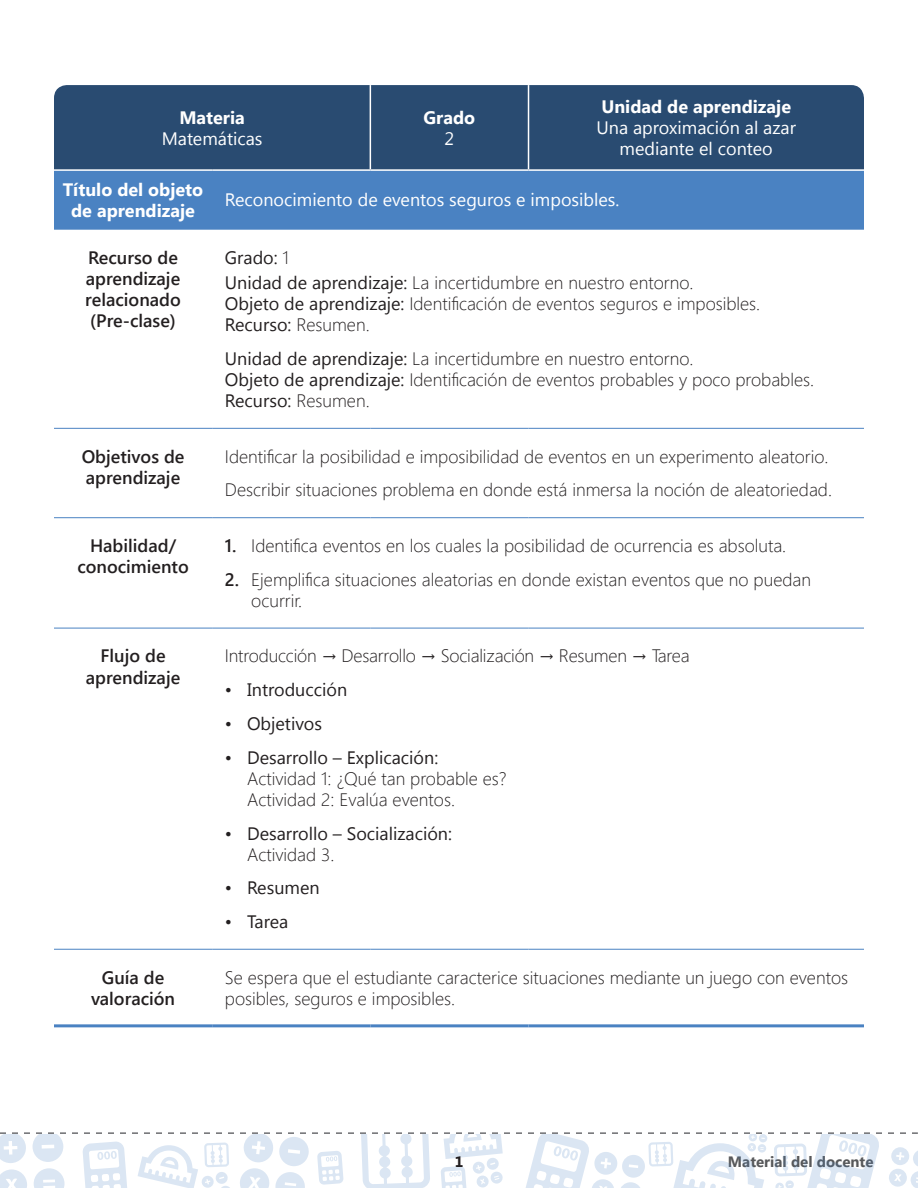
<style>
.page{position:relative;width:918px;height:1188px;background:#fff}
.page>*{position:absolute;margin:0;border:0;box-sizing:border-box;transform-origin:0 0}
.t1{font:300 18px/21px "Segoe UI";color:#231f20}
.t2{font:600 18px/21px "Segoe UI";color:#231f20;text-align:center}
.t3{font:18px/21px "Segoe UI";color:#fff;text-align:center}
.t4{font:18px "Segoe UI";color:#231f20}
.t5{font:700 18px/21px "Segoe UI";color:#fff;text-align:center}
.t6{font:700 15px "Segoe UI";color:#57585a}
.t7{font:700 15px "Segoe UI";color:#231f20}
.s1{font-weight:400}
.s2{font-weight:600}
</style>
<div class="page">
<svg style="left:0;top:1132px;width:918px;height:56px"></svg>
<div style="left:54px;top:85px;width:810px;height:84px;background:#294b71"></div>
<div style="left:54px;top:171px;width:810px;height:59px;background:#4a82c2"></div>
<hr style="left:370px;top:85px;width:1px;height:84px;background:#fff">
<hr style="left:528px;top:85px;width:1px;height:84px;background:#fff">
<hr style="left:54px;top:517px;width:158px;height:1px;background:#4a82c2">
<hr style="left:212px;top:517px;width:158px;height:1px;background:#4a82c2">
<hr style="left:370px;top:517px;width:159px;height:1px;background:#4a82c2">
<hr style="left:529px;top:517px;width:335px;height:1px;background:#4a82c2">
<hr style="left:54px;top:628px;width:158px;height:1px;background:#4a82c2">
<hr style="left:212px;top:628px;width:158px;height:1px;background:#4a82c2">
<hr style="left:370px;top:628px;width:159px;height:1px;background:#4a82c2">
<hr style="left:529px;top:628px;width:335px;height:1px;background:#4a82c2">
<hr style="left:54px;top:949px;width:158px;height:1px;background:#4a82c2">
<hr style="left:212px;top:949px;width:158px;height:1px;background:#4a82c2">
<hr style="left:370px;top:949px;width:159px;height:1px;background:#4a82c2">
<hr style="left:529px;top:949px;width:335px;height:1px;background:#4a82c2">
<hr style="left:54px;top:428px;width:158px;height:1px;background:#4a82c2">
<hr style="left:212px;top:428px;width:158px;height:1px;background:#4a82c2">
<hr style="left:370px;top:428px;width:159px;height:1px;background:#4a82c2">
<hr style="left:529px;top:428px;width:335px;height:1px;background:#4a82c2">
<hr style="left:54px;top:1024px;width:158px;height:3px;background:#4a82c2">
<hr style="left:212px;top:1024px;width:158px;height:3px;background:#4a82c2">
<hr style="left:370px;top:1024px;width:159px;height:3px;background:#4a82c2">
<hr style="left:529px;top:1024px;width:335px;height:3px;background:#4a82c2">
<p class="t5" style="left:179px;top:106px;width:67px">Materia</p>
<p class="t3" style="left:162px;top:127px;width:102px">Matemáticas</p>
<p class="t5" style="left:424px;top:106px;width:53px">Grado</p>
<p class="t3" style="left:445px;top:127px;width:11px">2</p>
<p class="t5" style="left:601px;top:95px;width:191px">Unidad de aprendizaje</p>
<p class="t3" style="left:596px;top:116px;width:201px">Una aproximación al azar mediante el conteo</p>
<p class="t5" style="left:63px;top:178px;width:142px">Título del objeto de aprendizaje</p>
<p class="t3" style="left:225px;top:189px;width:396px">Reconocimiento de eventos seguros e imposibles.</p>
<p class="t2" style="left:85px;top:247px;width:97px;text-align:left">Recurso de aprendizaje relacionado (Pre-clase)</p>
<p class="t1" style="left:225px;top:244px;width:470px;line-height:25.2px"><span class="s1">Grado:</span> 1<br><span class="s1">Unidad de aprendizaje:</span> La incertidumbre en nuestro entorno.</p>
<p class="t1" style="left:225px;top:293px;width:537px"><span class="s1">Objeto de aprendizaje:</span> Identificación de eventos seguros e imposibles.<br><span class="s1">Recurso:</span> Resumen.</p>
<p class="t1" style="left:225px;top:347px;width:591px"><span class="s1">Unidad de aprendizaje:</span> La incertidumbre en nuestro entorno.<br><span class="s1">Objeto de aprendizaje:</span> Identificación de eventos probables y poco probables.<br><span class="s1">Recurso:</span> Resumen.</p>
<p class="t2" style="left:82px;top:446px;width:104px;text-align:left">Objetivos de aprendizaje</p>
<p class="t1" style="left:225px;top:439px;width:609px;line-height:33.8px">Identificar la posibilidad e imposibilidad de eventos en un experimento aleatorio.<br>Describir situaciones problema en donde está inmersa la noción de aleatoriedad.</p>
<p class="t2" style="left:77px;top:535px;width:113px">Habilidad/ conocimiento</p>
<p class="t1" style="left:225px;top:534px;width:563px"><span class="s2">1.</span> Identifica eventos en los cuales la posibilidad de ocurrencia es absoluta.</p>
<p class="t1" style="left:251px;top:568px;width:561px;text-indent:-26px"><span class="s2">2.</span> Ejemplifica situaciones aleatorias en donde existan eventos que no puedan ocurrir.</p>
<p class="t2" style="left:86px;top:645px;width:96px">Flujo de aprendizaje</p>
<p class="t1" style="left:225px;top:645px;width:466px">Introducción → Desarrollo → Socialización → Resumen → Tarea</p>
<p class="t4" style="left:225px;top:677px;width:124px">• Introducción</p>
<p class="t4" style="left:225px;top:711px;width:99px">• Objetivos</p>
<p class="t4" style="left:225px;top:745px;width:215px">• Desarrollo – Explicación:</p>
<p class="t1" style="left:247px;top:767px;width:261px">Actividad 1: ¿Qué tan probable es?<br>Actividad 2: Evalúa eventos.</p>
<p class="t4" style="left:225px;top:821px;width:229px">• Desarrollo – Socialización:</p>
<p class="t1" style="left:247px;top:843px;width:89px">Actividad 3.</p>
<p class="t4" style="left:225px;top:875px;width:96px">• Resumen</p>
<p class="t4" style="left:225px;top:909px;width:65px">• Tarea</p>
<p class="t2" style="left:91px;top:967px;width:86px">Guía de valoración</p>
<p class="t1" style="left:225px;top:966px;width:625px">Se espera que el estudiante caracterice situaciones mediante un juego con eventos posibles, seguros e imposibles.</p>
<p class="t7" style="left:455px;top:1151px;width:10px">1</p>
<p class="t6" style="left:728px;top:1151px;width:147px">Material del docente</p>
</div>
